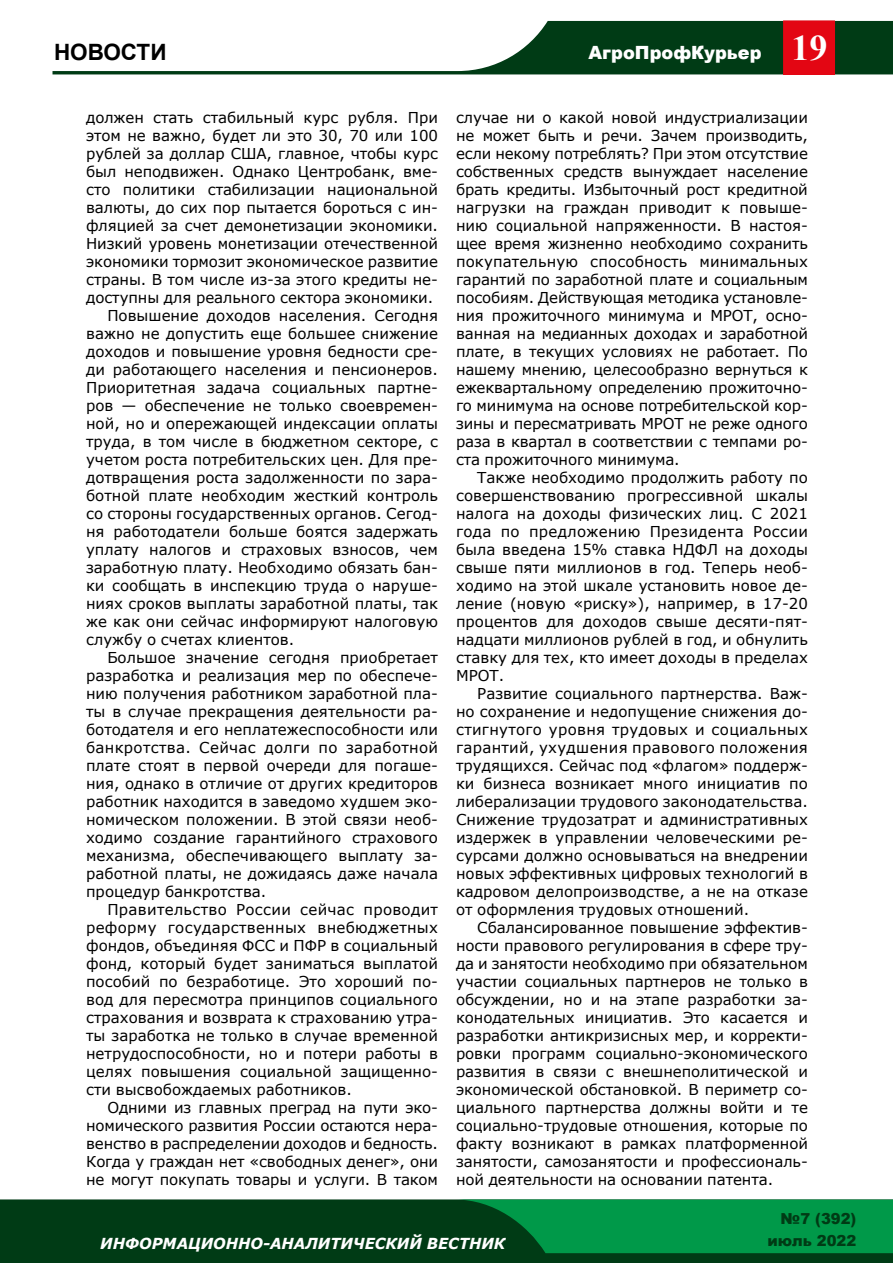
<style>
.page{position:relative;width:893px;height:1263px;background:#fff}
.page>*{position:absolute;margin:0;border:0;box-sizing:border-box;transform-origin:0 0}
.t1{font:700 36px "Times New Roman";color:#fff}
.t2{font:700 22.5px "Arial";color:#000}
.t3{font:900 18.15px "Arial";color:#fff}
.t4{font:italic 700 15.15px "Verdana";color:#fff}
.t5{font:900 15.15px/21.5px "Arial";color:#003b15;text-align:right}
.t6{font:15px/18px "Verdana";color:#000;text-align:justify}
.t7{font:15px "Verdana";letter-spacing:.02em;color:#000}
</style>
<div class="page">
<svg style="left:53px;top:21px;width:840px;height:53px"></svg>
<div style="left:784px;top:21px;width:50px;height:53px;background:#e30613"></div>
<div style="left:783px;top:21px;width:52px;height:54px;border:1px solid #e30613"></div>
<div style="left:0;top:1199px;width:893px;height:64px;background:#003b15"></div>
<svg style="left:455px;top:1199px;width:438px;height:54px;background:#018b42"></svg>
<h2 class="t2" style="left:54px;top:36px;width:114px">НОВОСТИ</h2>
<h1 class="t1" style="left:791px;top:22px;width:37px">19</h1>
<p class="t3" style="left:588px;top:39px;width:175px">АгроПрофКурьер</p>
<p class="t6" style="left:86px;top:108px;width:353px">должен стать стабильный курс рубля. При</p>
<p class="t6" style="left:86px;top:126px;width:353px">этом не важно, будет ли это 30, 70 или 100</p>
<p class="t6" style="left:86px;top:144px;width:353px">рублей за доллар США, главное, чтобы курс</p>
<p class="t6" style="left:86px;top:162px;width:353px">был неподвижен. Однако Центробанк, вме-</p>
<p class="t6" style="left:86px;top:180px;width:353px">сто политики стабилизации национальной</p>
<p class="t6" style="left:86px;top:198px;width:353px">валюты, до сих пор пытается бороться с ин-</p>
<p class="t6" style="left:86px;top:216px;width:353px">фляцией за счет демонетизации экономики.</p>
<p class="t6" style="left:86px;top:234px;width:353px">Низкий уровень монетизации отечественной</p>
<p class="t6" style="left:86px;top:252px;width:353px">экономики тормозит экономическое развитие</p>
<p class="t6" style="left:86px;top:270px;width:353px">страны. В том числе из-за этого кредиты не-</p>
<p class="t6" style="left:86px;top:288px;width:348px">доступны для реального сектора экономики.</p>
<p class="t6" style="left:107px;top:306px;width:332px">Повышение доходов населения. Сегодня</p>
<p class="t6" style="left:86px;top:324px;width:353px">важно не допустить еще большее снижение</p>
<p class="t6" style="left:86px;top:342px;width:353px">доходов и повышение уровня бедности сре-</p>
<p class="t6" style="left:86px;top:360px;width:353px">ди работающего населения и пенсионеров.</p>
<p class="t6" style="left:86px;top:378px;width:353px">Приоритетная задача социальных партне-</p>
<p class="t6" style="left:86px;top:396px;width:353px">ров — обеспечение не только своевремен-</p>
<p class="t6" style="left:86px;top:414px;width:353px">ной, но и опережающей индексации оплаты</p>
<p class="t6" style="left:86px;top:432px;width:353px">труда, в том числе в бюджетном секторе, с</p>
<p class="t6" style="left:86px;top:450px;width:353px">учетом роста потребительских цен. Для пре-</p>
<p class="t6" style="left:86px;top:468px;width:353px">дотвращения роста задолженности по зара-</p>
<p class="t6" style="left:86px;top:486px;width:353px">ботной плате необходим жесткий контроль</p>
<p class="t6" style="left:86px;top:504px;width:353px">со стороны государственных органов. Сегод-</p>
<p class="t6" style="left:86px;top:522px;width:353px">ня работодатели больше боятся задержать</p>
<p class="t6" style="left:86px;top:540px;width:353px">уплату налогов и страховых взносов, чем</p>
<p class="t6" style="left:86px;top:558px;width:353px">заработную плату. Необходимо обязать бан-</p>
<p class="t6" style="left:86px;top:576px;width:353px">ки сообщать в инспекцию труда о наруше-</p>
<p class="t6" style="left:86px;top:594px;width:353px">ниях сроков выплаты заработной платы, так</p>
<p class="t6" style="left:86px;top:612px;width:353px">же как они сейчас информируют налоговую</p>
<p class="t6" style="left:86px;top:630px;width:210px">службу о счетах клиентов.</p>
<p class="t6" style="left:107px;top:648px;width:332px">Большое значение сегодня приобретает</p>
<p class="t6" style="left:86px;top:666px;width:353px">разработка и реализация мер по обеспече-</p>
<p class="t6" style="left:86px;top:684px;width:353px">нию получения работником заработной пла-</p>
<p class="t6" style="left:86px;top:702px;width:353px">ты в случае прекращения деятельности ра-</p>
<p class="t6" style="left:86px;top:720px;width:353px">ботодателя и его неплатежеспособности или</p>
<p class="t7" style="left:86px;top:737px;width:353px">банкротства. Сейчас долги по заработной</p>
<p class="t6" style="left:86px;top:756px;width:353px">плате стоят в первой очереди для погаше-</p>
<p class="t6" style="left:86px;top:774px;width:353px">ния, однако в отличие от других кредиторов</p>
<p class="t6" style="left:86px;top:792px;width:353px">работник находится в заведомо худшем эко-</p>
<p class="t6" style="left:86px;top:810px;width:353px">номическом положении. В этой связи необ-</p>
<p class="t6" style="left:86px;top:828px;width:353px">ходимо создание гарантийного страхового</p>
<p class="t6" style="left:86px;top:846px;width:353px">механизма, обеспечивающего выплату за-</p>
<p class="t6" style="left:86px;top:864px;width:353px">работной платы, не дожидаясь даже начала</p>
<p class="t6" style="left:86px;top:882px;width:182px">процедур банкротства.</p>
<p class="t7" style="left:107px;top:899px;width:332px">Правительство России сейчас проводит</p>
<p class="t7" style="left:86px;top:917px;width:353px">реформу государственных внебюджетных</p>
<p class="t6" style="left:86px;top:936px;width:353px">фондов, объединяя ФСС и ПФР в социальный</p>
<p class="t6" style="left:86px;top:954px;width:353px">фонд, который будет заниматься выплатой</p>
<p class="t6" style="left:86px;top:972px;width:353px">пособий по безработице. Это хороший по-</p>
<p class="t6" style="left:86px;top:990px;width:353px">вод для пересмотра принципов социального</p>
<p class="t6" style="left:86px;top:1008px;width:353px">страхования и возврата к страхованию утра-</p>
<p class="t6" style="left:86px;top:1026px;width:353px">ты заработка не только в случае временной</p>
<p class="t6" style="left:86px;top:1044px;width:353px">нетрудоспособности, но и потери работы в</p>
<p class="t6" style="left:86px;top:1062px;width:353px">целях повышения социальной защищенно-</p>
<p class="t6" style="left:86px;top:1080px;width:267px">сти высвобождаемых работников.</p>
<p class="t6" style="left:107px;top:1098px;width:332px">Одними из главных преград на пути эко-</p>
<p class="t6" style="left:86px;top:1116px;width:353px">номического развития России остаются нера-</p>
<p class="t6" style="left:86px;top:1134px;width:353px">венство в распределении доходов и бедность.</p>
<p class="t6" style="left:86px;top:1152px;width:353px">Когда у граждан нет «свободных денег», они</p>
<p class="t6" style="left:86px;top:1170px;width:353px">не могут покупать товары и услуги. В таком</p>
<p class="t6" style="left:456px;top:108px;width:353px">случае ни о какой новой индустриализации не может быть и речи. Зачем производить, если некому потреблять? При этом отсутствие собственных средств вынуждает население брать кредиты. Избыточный рост кредитной нагрузки на граждан приводит к повыше&shy;нию социальной напряженности. В настоя&shy;щее время жизненно необходимо сохранить покупательную способность минимальных гарантий по заработной плате и социальным пособиям. Действующая методика установле&shy;ния прожиточного минимума и МРОТ, осно&shy;ванная на медианных доходах и заработной плате, в текущих условиях не работает. По нашему мнению, целесообразно вернуться к ежеквартальному определению прожиточно&shy;го минимума на основе потребительской кор&shy;зины и пересматривать МРОТ не реже одного раза в квартал в соответствии с темпами ро&shy;ста прожиточного минимума.</p>
<p class="t6" style="left:456px;top:468px;width:353px;text-indent:21px">Также необходимо продолжить работу по совершенствованию прогрессивной шкалы налога на доходы физических лиц. С 2021 года по предложению Президента России была введена 15% ставка НДФЛ на доходы свыше пяти миллионов в год. Теперь необ&shy;ходимо на этой шкале установить новое де&shy;ление (новую «риску»), например, в 17-20 процентов для доходов свыше десяти-пят&shy;надцати миллионов рублей в год, и обнулить ставку для тех, кто имеет доходы в пределах МРОТ.</p>
<p class="t6" style="left:456px;top:684px;width:353px;text-indent:21px">Развитие социального партнерства. Важ&shy;но сохранение и недопущение снижения до&shy;стигнутого уровня трудовых и социальных гарантий, ухудшения правового положения трудящихся. Сейчас под «флагом» поддерж&shy;ки бизнеса возникает много инициатив по либерализации трудового законодательства.<br>Снижение трудозатрат и административных издержек в управлении человеческими ре&shy;сурсами должно основываться на внедрении новых эффективных цифровых технологий в кадровом делопроизводстве, а не на отказе от оформления трудовых отношений.</p>
<p class="t6" style="left:456px;top:918px;width:353px;text-indent:21px">Сбалансированное повышение эффектив&shy;ности правового регулирования в сфере тру&shy;да и занятости необходимо при обязательном участии социальных партнеров не только в обсуждении, но и на этапе разработки за&shy;конодательных инициатив. Это касается и разработки антикризисных мер, и корректи&shy;ровки программ социально-экономического развития в связи с внешнеполитической и экономической обстановкой. В периметр со&shy;циального партнерства должны войти и те социально-трудовые отношения, которые по факту возникают в рамках платформенной занятости, самозанятости и профессиональ&shy;ной деятельности на основании патента.</p>
<p class="t4" style="left:100px;top:1233px;width:407px">ИНФОРМАЦИОННО-АНАЛИТИЧЕСКИЙ ВЕСТНИК</p>
<p class="t5" style="left:767px;top:1208px;width:90px">№7 (392) июль 2022</p>
</div>
